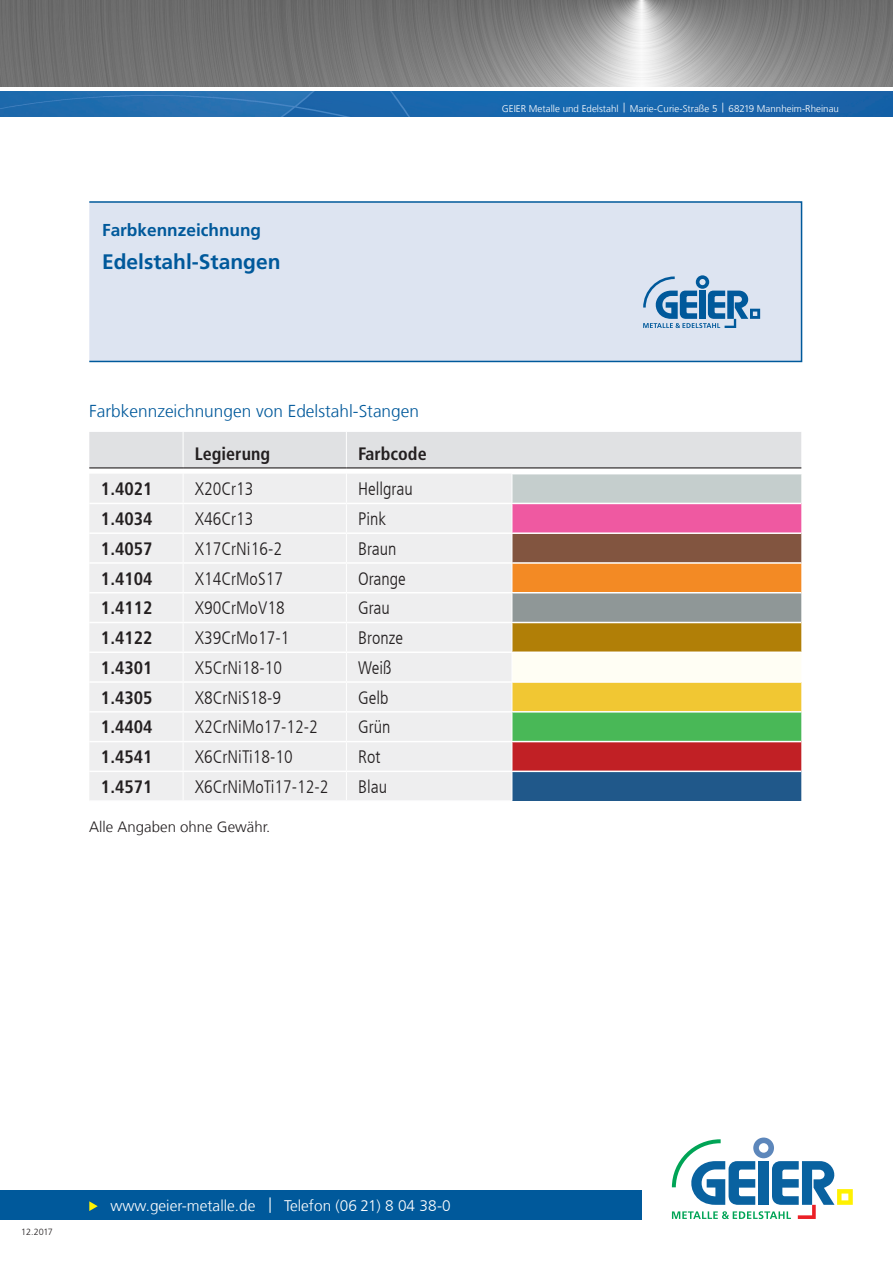
<style>
.page{position:relative;width:893px;height:1263px;background:#fff}
.page>*{position:absolute;margin:0;border:0;box-sizing:border-box;transform-origin:0 0}
._02_blauerKasten_Hea{font:700 21px "Frutiger LT Com";color:#00599b}
._05_Tabellentext_mag{font:300 condensed 18px "Frutiger LT Com";color:#231f20}
._04_Tabellentext_fet{font:700 condensed 18px "Frutiger LT Com";color:#231f20}
._04_Subline_blau{font:300 17.25px "Frutiger LT Com";color:#00599b}
._01_blauerKasten_Hea{font:700 17.25px "Frutiger LT Com";color:#00599b}
.t1{font:300 15.3px "Frutiger LT Com";color:#fff}
._06_Fließtext{font:300 15px "Frutiger LT Com";color:#231f20}
._00_Kopfzeile{font:300 9.75px "Frutiger LT Com";color:#fff}
._10_Fußzeile{font:300 9px "Frutiger LT Com";letter-spacing:-.025em;color:#231f20}
</style>
<div class="page">
<div style="left:0;top:1189px;width:641px;height:30px;background:#00599b"></div>
<div style="left:512px;top:771px;width:290px;height:30px;background:#20588a"></div>
<svg style="left:89px;top:432px;width:713px;height:368px;background:#d6cabf"></svg>
<hr style="left:801px;top:771px;width:1px;height:30px;background:#fff">
<hr style="left:512px;top:473px;width:289px;height:1px;background:#fff">
<hr style="left:89px;top:503px;width:94px;height:1px;background:#fff">
<hr style="left:183px;top:503px;width:163px;height:1px;background:#fff">
<hr style="left:346px;top:503px;width:166px;height:1px;background:#fff">
<hr style="left:512px;top:503px;width:289px;height:1px;background:#fff">
<hr style="left:89px;top:532px;width:94px;height:2px;background:#fff">
<hr style="left:183px;top:532px;width:163px;height:2px;background:#fff">
<hr style="left:346px;top:532px;width:166px;height:2px;background:#fff">
<hr style="left:512px;top:532px;width:289px;height:2px;background:#fff">
<hr style="left:89px;top:562px;width:94px;height:2px;background:#fff">
<hr style="left:183px;top:562px;width:163px;height:2px;background:#fff">
<hr style="left:346px;top:562px;width:166px;height:2px;background:#fff">
<hr style="left:512px;top:562px;width:289px;height:2px;background:#fff">
<hr style="left:89px;top:592px;width:94px;height:1px;background:#fff">
<hr style="left:183px;top:592px;width:163px;height:1px;background:#fff">
<hr style="left:346px;top:592px;width:166px;height:1px;background:#fff">
<hr style="left:512px;top:592px;width:289px;height:1px;background:#fff">
<hr style="left:89px;top:622px;width:94px;height:1px;background:#fff">
<hr style="left:183px;top:622px;width:163px;height:1px;background:#fff">
<hr style="left:346px;top:622px;width:166px;height:1px;background:#fff">
<hr style="left:512px;top:622px;width:289px;height:1px;background:#fff">
<hr style="left:89px;top:651px;width:94px;height:2px;background:#fff">
<hr style="left:183px;top:651px;width:163px;height:2px;background:#fff">
<hr style="left:346px;top:651px;width:166px;height:2px;background:#fff">
<hr style="left:512px;top:651px;width:289px;height:2px;background:#fff">
<hr style="left:89px;top:681px;width:94px;height:2px;background:#fff">
<hr style="left:183px;top:681px;width:163px;height:2px;background:#fff">
<hr style="left:346px;top:681px;width:166px;height:2px;background:#fff">
<hr style="left:512px;top:681px;width:289px;height:2px;background:#fff">
<hr style="left:89px;top:711px;width:94px;height:1px;background:#fff">
<hr style="left:183px;top:711px;width:163px;height:1px;background:#fff">
<hr style="left:346px;top:711px;width:166px;height:1px;background:#fff">
<hr style="left:512px;top:711px;width:289px;height:1px;background:#fff">
<hr style="left:89px;top:741px;width:94px;height:1px;background:#fff">
<hr style="left:183px;top:741px;width:163px;height:1px;background:#fff">
<hr style="left:346px;top:741px;width:166px;height:1px;background:#fff">
<hr style="left:512px;top:741px;width:289px;height:1px;background:#fff">
<hr style="left:89px;top:771px;width:94px;height:1px;background:#fff">
<hr style="left:183px;top:771px;width:163px;height:1px;background:#fff">
<hr style="left:346px;top:771px;width:166px;height:1px;background:#fff">
<hr style="left:512px;top:771px;width:289px;height:1px;background:#fff">
<hr style="left:89px;top:467px;width:94px;height:1px;background:#231f20">
<hr style="left:183px;top:467px;width:163px;height:1px;background:#231f20">
<hr style="left:346px;top:467px;width:166px;height:1px;background:#231f20">
<hr style="left:512px;top:467px;width:289px;height:1px;background:#231f20">
<div style="left:89px;top:201px;width:713px;height:161px;background:#dde4f1;border:2px solid #00599b"></div>
<svg style="left:672px;top:1137px;width:181px;height:82px"></svg>
<svg style="left:643px;top:275px;width:117px;height:53px"></svg>
<svg style="left:89px;top:1201px;width:9px;height:10px"></svg>
<img style="left:0;top:91px;width:893px;height:26px">
<img style="left:0;top:0;width:893px;height:86px">
<p class="_01_blauerKasten_Hea" style="left:102px;top:220px;width:161px">Farbkennzeichnung</p>
<p class="_02_blauerKasten_Hea" style="left:102px;top:249px;width:180px">Edelstahl-Stangen</p>
<p class="_04_Subline_blau" style="left:89px;top:401px;width:331px">Farbkennzeichnungen von Edelstahl-Stangen</p>
<p class="_04_Tabellentext_fet" style="left:195px;top:444px;width:77px">Legierung</p>
<p class="_04_Tabellentext_fet" style="left:358px;top:444px;width:70px">Farbcode</p>
<p class="_04_Tabellentext_fet" style="left:101px;top:478px;width:53px">1.4021</p>
<p class="_05_Tabellentext_mag" style="left:195px;top:479px;width:60px">X20Cr13</p>
<p class="_05_Tabellentext_mag" style="left:358px;top:479px;width:56px">Hellgrau</p>
<p class="_04_Tabellentext_fet" style="left:101px;top:508px;width:53px">1.4034</p>
<p class="_05_Tabellentext_mag" style="left:195px;top:508px;width:60px">X46Cr13</p>
<p class="_05_Tabellentext_mag" style="left:358px;top:508px;width:30px">Pink</p>
<p class="_04_Tabellentext_fet" style="left:101px;top:538px;width:53px">1.4057</p>
<p class="_05_Tabellentext_mag" style="left:195px;top:538px;width:89px">X17CrNi16-2</p>
<p class="_05_Tabellentext_mag" style="left:358px;top:538px;width:40px">Braun</p>
<p class="_04_Tabellentext_fet" style="left:101px;top:568px;width:53px">1.4104</p>
<p class="_05_Tabellentext_mag" style="left:195px;top:568px;width:90px">X14CrMoS17</p>
<p class="_05_Tabellentext_mag" style="left:358px;top:568px;width:49px">Orange</p>
<p class="_04_Tabellentext_fet" style="left:101px;top:597px;width:53px">1.4112</p>
<p class="_05_Tabellentext_mag" style="left:195px;top:598px;width:91px">X90CrMoV18</p>
<p class="_05_Tabellentext_mag" style="left:358px;top:598px;width:33px">Grau</p>
<p class="_04_Tabellentext_fet" style="left:101px;top:627px;width:53px">1.4122</p>
<p class="_05_Tabellentext_mag" style="left:195px;top:628px;width:96px">X39CrMo17-1</p>
<p class="_05_Tabellentext_mag" style="left:358px;top:628px;width:47px">Bronze</p>
<p class="_04_Tabellentext_fet" style="left:101px;top:657px;width:53px">1.4301</p>
<p class="_05_Tabellentext_mag" style="left:195px;top:657px;width:89px">X5CrNi18-10</p>
<p class="_05_Tabellentext_mag" style="left:358px;top:657px;width:35px">Weiß</p>
<p class="_04_Tabellentext_fet" style="left:101px;top:687px;width:53px">1.4305</p>
<p class="_05_Tabellentext_mag" style="left:195px;top:687px;width:88px">X8CrNiS18-9</p>
<p class="_05_Tabellentext_mag" style="left:358px;top:687px;width:32px">Gelb</p>
<p class="_04_Tabellentext_fet" style="left:101px;top:716px;width:53px">1.4404</p>
<p class="_05_Tabellentext_mag" style="left:195px;top:717px;width:125px">X2CrNiMo17-12-2</p>
<p class="_05_Tabellentext_mag" style="left:358px;top:717px;width:34px">Grün</p>
<p class="_04_Tabellentext_fet" style="left:101px;top:746px;width:53px">1.4541</p>
<p class="_05_Tabellentext_mag" style="left:195px;top:747px;width:99px">X6CrNiTi18-10</p>
<p class="_05_Tabellentext_mag" style="left:358px;top:747px;width:24px">Rot</p>
<p class="_04_Tabellentext_fet" style="left:101px;top:776px;width:53px">1.4571</p>
<p class="_05_Tabellentext_mag" style="left:195px;top:776px;width:135px">X6CrNiMoTi17-12-2</p>
<p class="_05_Tabellentext_mag" style="left:358px;top:776px;width:31px">Blau</p>
<p class="_06_Fließtext" style="left:89px;top:818px;width:183px">Alle Angaben ohne Gewähr.</p>
<p class="_00_Kopfzeile" style="left:502px;top:102px;width:339px">GEIER Metalle und Edelstahl | Marie-Curie-Straße 5 | 68219 Mannheim-Rheinau</p>
<p class="_10_Fußzeile" style="left:21px;top:1226px;width:33px">12.2017</p>
<p class="t1" style="left:111px;top:1196px;width:342px">www.geier-metalle.de | Telefon (06 21) 8 04 38-0</p>
</div>
